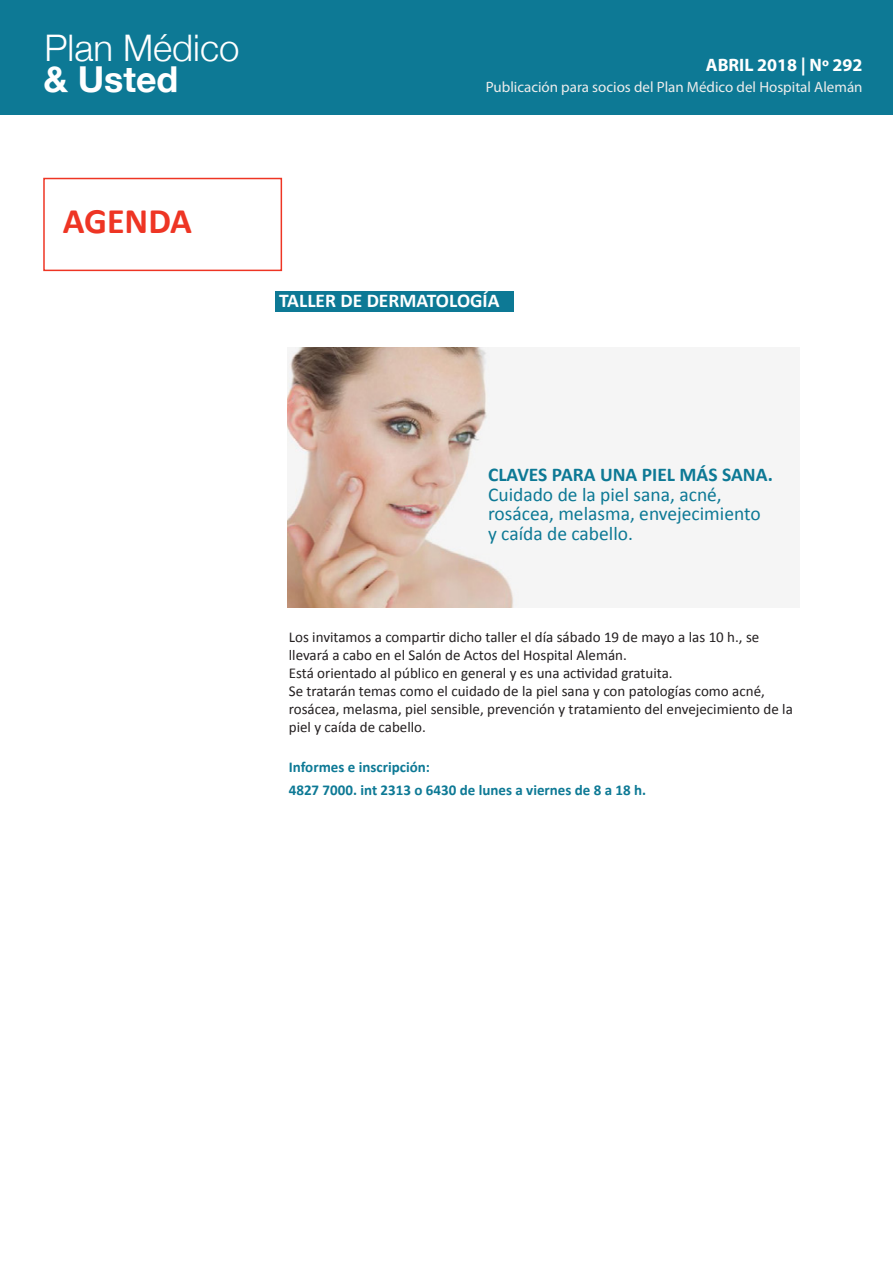
<style>
.page{position:relative;width:893px;height:1263px;background:#fff}
.page>*{position:absolute;margin:0;border:0;box-sizing:border-box;transform-origin:0 0}
.t1{font:300 36.6px "Helvetica Neue";color:#fff}
.t2{font:700 36px "Calibri";color:#ee3524}
.t3{font:700 35.7px "Helvetica Neue";color:#fff}
.t4{font:19.5px/19.5px "Calibri";color:#0d7995}
.t5{font:700 19.5px "Calibri";color:#0d7995}
.t6{font:700 19.5px "Calibri";color:#fff}
.t7{font:700 18px "Myriad Pro";color:#fff}
.t8{font:15px/18px "Calibri";color:#231f20}
.t9{font:700 15px/22.5px "Calibri";color:#0d7995}
.t10{font:15px "Myriad Pro";color:#ededec}
</style>
<div class="page">
<div style="left:0;top:0;width:893px;height:115px;background:#0d7995"></div>
<div style="left:43px;top:178px;width:239px;height:93px;border:2px solid #ee3524"></div>
<div style="left:275px;top:291px;width:238px;height:20px;background:#0d7995"></div>
<img style="left:287px;top:347px;width:232px;height:260px">
<h1 class="t1" style="left:45px;top:18px;width:196px">Plan Médico</h1>
<h3 class="t3" style="left:43px;top:51px;width:136px">&amp; Usted</h3>
<p class="t7" style="left:706px;top:55px;width:158px">ABRIL 2018 | Nº 292</p>
<p class="t10" style="left:486px;top:78px;width:378px">Publicación para socios del Plan Médico del Hospital Alemán</p>
<h2 class="t2" style="left:63px;top:196px;width:131px">AGENDA</h2>
<h3 class="t6" style="left:279px;top:287px;width:222px">TALLER DE DERMATOLOGÍA</h3>
<h3 class="t5" style="left:488px;top:461px;width:286px">CLAVES PARA UNA PIEL MÁS SANA.</h3>
<h3 class="t4" style="left:488px;top:484px;width:274px">Cuidado de la piel sana, acné, rosácea, melasma, envejecimiento y caída de cabello.</h3>
<p class="t8" style="left:289px;top:627px;width:505px">Los invitamos a compartir dicho taller el día sábado 19 de mayo a las 10 h., se llevará a cabo en el Salón de Actos del Hospital Alemán.<br>Está orientado al público en general y es una actividad gratuita.<br>Se tratarán temas como el cuidado de la piel sana y con patologías como acné, rosácea, melasma, piel sensible, prevención y tratamiento del envejecimiento de la piel y caída de cabello.</p>
<p class="t9" style="left:289px;top:755px;width:359px">Informes e inscripción:<br>4827 7000. int 2313 o 6430 de lunes a viernes de 8 a 18 h.</p>
</div>
